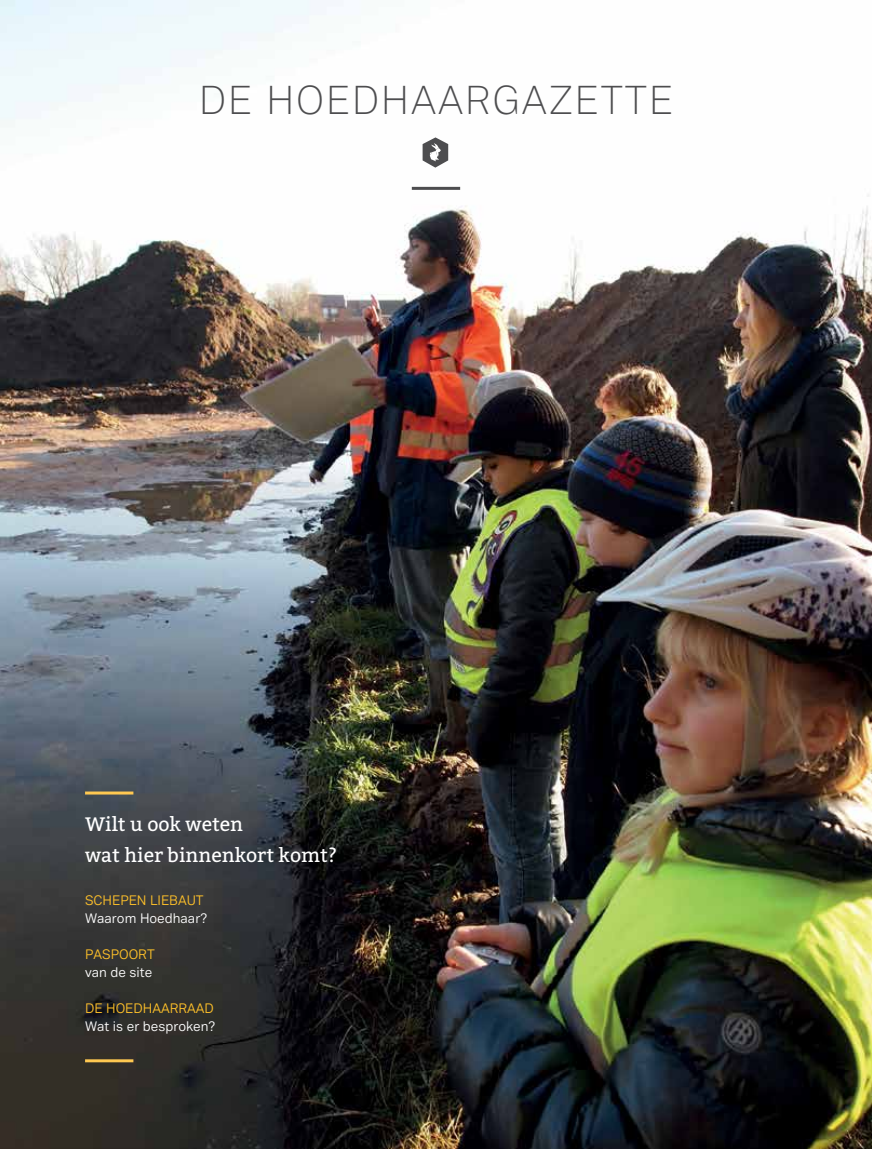
<style>
.page{position:relative;width:872px;height:1149px;background:#fff}
.page>*{position:absolute;margin:0;border:0;box-sizing:border-box;transform-origin:0 0}
.t1{font:100 39.6px "Vaud";letter-spacing:.05em;color:#4d4d4f}
.t2{font:19.5px/31.5px "Bitter";color:#fff}
.t3{font:13.5px "Vaud";color:#fff}
.t4{font:13.5px "Vaud";color:#fec029}
</style>
<div class="page">
<img style="left:0;top:0;width:872px;height:1148px">
<svg style="left:422px;top:137px;width:26px;height:30px"></svg>
<hr style="left:412px;top:187px;width:48px;height:3px;background:#4d4d4f">
<hr style="left:85px;top:1058px;width:48px;height:3px;background:#ffc851">
<hr style="left:85px;top:791px;width:48px;height:3px;background:#ffc851">
<h1 class="t1" style="left:199px;top:77px;width:475px">DE HOEDHAARGAZETTE</h1>
<h2 class="t2" style="left:85px;top:808px;width:254px">Wilt u ook weten<br>wat hier binnenkort komt?</h2>
<p class="t4" style="left:85px;top:892px;width:120px">SCHEPEN LIEBAUT</p>
<p class="t3" style="left:85px;top:910px;width:123px">Waarom Hoedhaar?</p>
<p class="t4" style="left:85px;top:946px;width:71px">PASPOORT</p>
<p class="t3" style="left:85px;top:964px;width:69px">van de site</p>
<p class="t4" style="left:85px;top:1000px;width:130px">DE HOEDHAARRAAD</p>
<p class="t3" style="left:85px;top:1018px;width:132px">Wat is er besproken?</p>
</div>
